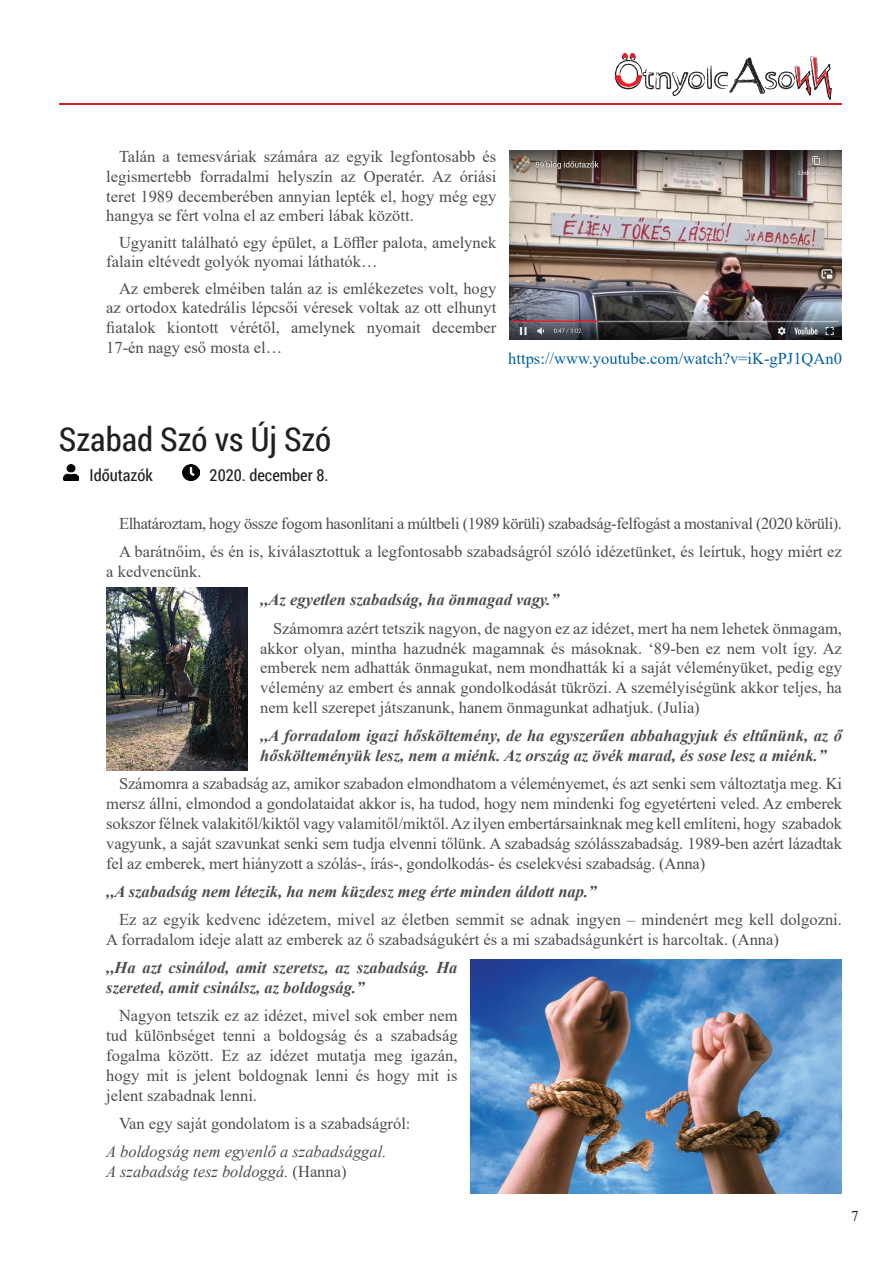
<style>
.page{position:relative;width:893px;height:1263px;background:#fff}
.page>*{position:absolute;margin:0;border:0;box-sizing:border-box;transform-origin:0 0}
.t1{font:33px "Roboto Condensed";color:#231f20}
.t2{font:16.5px/19.8px "Times New Roman";color:#4b4c4d;text-align:justify}
.t3{font:italic 700 16.5px/19.8px "Times New Roman";color:#4b4c4d}
.t4{font:16.5px/28.3px "Times New Roman";letter-spacing:-.025em;color:#4b4c4d}
.t5{font:italic 16.5px/19.8px "Times New Roman";color:#4b4c4d}
.t6{font:16.5px "Times New Roman";color:#0160a1}
.t7{font:16.5px "Roboto Condensed";color:#231f20}
.t8{font:15px "Times New Roman";color:#231f20}
.s1{font-style:normal}
</style>
<div class="page">
<svg style="left:615px;top:53px;width:217px;height:47px"></svg>
<hr style="left:60px;top:103px;width:782px;height:2px;background:#d1232a">
<img style="left:64px;top:464px;width:14px;height:17px">
<img style="left:183px;top:464px;width:16px;height:17px">
<img style="left:509px;top:151px;width:333px;height:189px">
<img style="left:106px;top:588px;width:142px;height:183px">
<img style="left:470px;top:959px;width:372px;height:235px">
<p class="t2" style="left:106px;top:146px;width:392px;text-indent:13px">Talán a temesváriak számára az egyik legfontosabb és legismertebb forradalmi helyszín az Operatér. Az óriási teret 1989 decemberében annyian lepték el, hogy még egy hangya se fért volna el az emberi lábak között.</p>
<p class="t2" style="left:106px;top:232px;width:392px;text-indent:13px">Ugyanitt található egy épület, a Löffler palota, amelynek falain eltévedt golyók nyomai láthatók…</p>
<p class="t2" style="left:106px;top:278px;width:392px;text-indent:13px">Az emberek elméiben talán az is emlékezetes volt, hogy az ortodox katedrális lépcsői véresek voltak az ott elhunyt fiatalok kiontott vérétől, amelynek nyomait december 17-én nagy eső mosta el…</p>
<p class="t6" style="left:508px;top:347px;width:335px">https://www.youtube.com/watch?v=iK-gPJ1QAn0</p>
<h1 class="t1" style="left:59px;top:417px;width:274px">Szabad Szó vs Új Szó</h1>
<p class="t7" style="left:90px;top:463px;width:65px">Időutazók</p>
<p class="t7" style="left:210px;top:464px;width:120px">2020. december 8.</p>
<p class="t4" style="left:119px;top:509px;width:724px">Elhatároztam, hogy össze fogom hasonlítani a múltbeli (1989 körüli) szabadság-felfogást a mostanival (2020 körüli).<br>A barátnőim, és én is, kiválasztottuk a legfontosabb szabadságról szóló idézetünket, és leírtuk, hogy miért ez</p>
<p class="t2" style="left:106px;top:561px;width:97px">a kedvencünk.</p>
<p class="t3" style="left:260px;top:589px;width:300px">,,Az egyetlen szabadság, ha önmagad vagy.”</p>
<p class="t2" style="left:260px;top:618px;width:583px;text-indent:13px">Számomra azért tetszik nagyon, de nagyon ez az idézet, mert ha nem lehetek önmagam, akkor olyan, mintha hazudnék magamnak és másoknak. ‘89-ben ez nem volt így. Az emberek nem adhatták önmagukat, nem mondhatták ki a saját véleményüket, pedig egy vélemény az embert és annak gondolkodását tükrözi. A személyiségünk akkor teljes, ha nem kell szerepet játszanunk, hanem önmagunkat adhatjuk. (Julia)</p>
<p class="t3" style="left:260px;top:725px;width:583px">,,A forradalom igazi hősköltemény, de ha egyszerűen abbahagyjuk és eltűnünk, az ő hőskölteményük lesz, nem a miénk. Az ország az övék marad, és sose lesz a miénk.”</p>
<p class="t2" style="left:106px;top:773px;width:737px;text-indent:13px">Számomra a szabadság az, amikor szabadon elmondhatom a véleményemet, és azt senki sem változtatja meg. Ki mersz állni, elmondod a gondolataidat akkor is, ha tudod, hogy nem mindenki fog egyetérteni veled. Az emberek sokszor félnek valakitől/kiktől vagy valamitől/miktől. Az ilyen embertársainknak meg kell említeni, hogy szabadok vagyunk, a saját szavunkat senki sem tudja elvenni tőlünk. A szabadság szólásszabadság. 1989-ben azért lázadtak fel az emberek, mert hiányzott a szólás-, írás-, gondolkodás- és cselekvési szabadság. (Anna)</p>
<p class="t3" style="left:106px;top:881px;width:492px">,,A szabadság nem létezik, ha nem küzdesz meg érte minden áldott nap.”</p>
<p class="t2" style="left:106px;top:909px;width:737px;text-indent:13px">Ez az egyik kedvenc idézetem, mivel az életben semmit se adnak ingyen – mindenért meg kell dolgozni.<br>A forradalom ideje alatt az emberek az ő szabadságukért és a mi szabadságunkért is harcoltak. (Anna)</p>
<p class="t3" style="left:106px;top:957px;width:353px">,,Ha azt csinálod, amit szeretsz, az szabadság. Ha szereted, amit csinálsz, az boldogság.”</p>
<p class="t2" style="left:106px;top:1005px;width:353px;text-indent:13px">Nagyon tetszik ez az idézet, mivel sok ember nem tud különbséget tenni a boldogság és a szabadság fogalma között. Ez az idézet mutatja meg igazán, hogy mit is jelent boldognak lenni és hogy mit is jelent szabadnak lenni.</p>
<p class="t2" style="left:119px;top:1113px;width:293px">Van egy saját gondolatom is a szabadságról:</p>
<p class="t5" style="left:106px;top:1141px;width:282px">A boldogság nem egyenlő a szabadsággal.<br>A szabadság tesz boldoggá. <span class="s1">(Hanna)</span></p>
<p class="t8" style="left:851px;top:1206px;width:9px">7</p>
</div>
